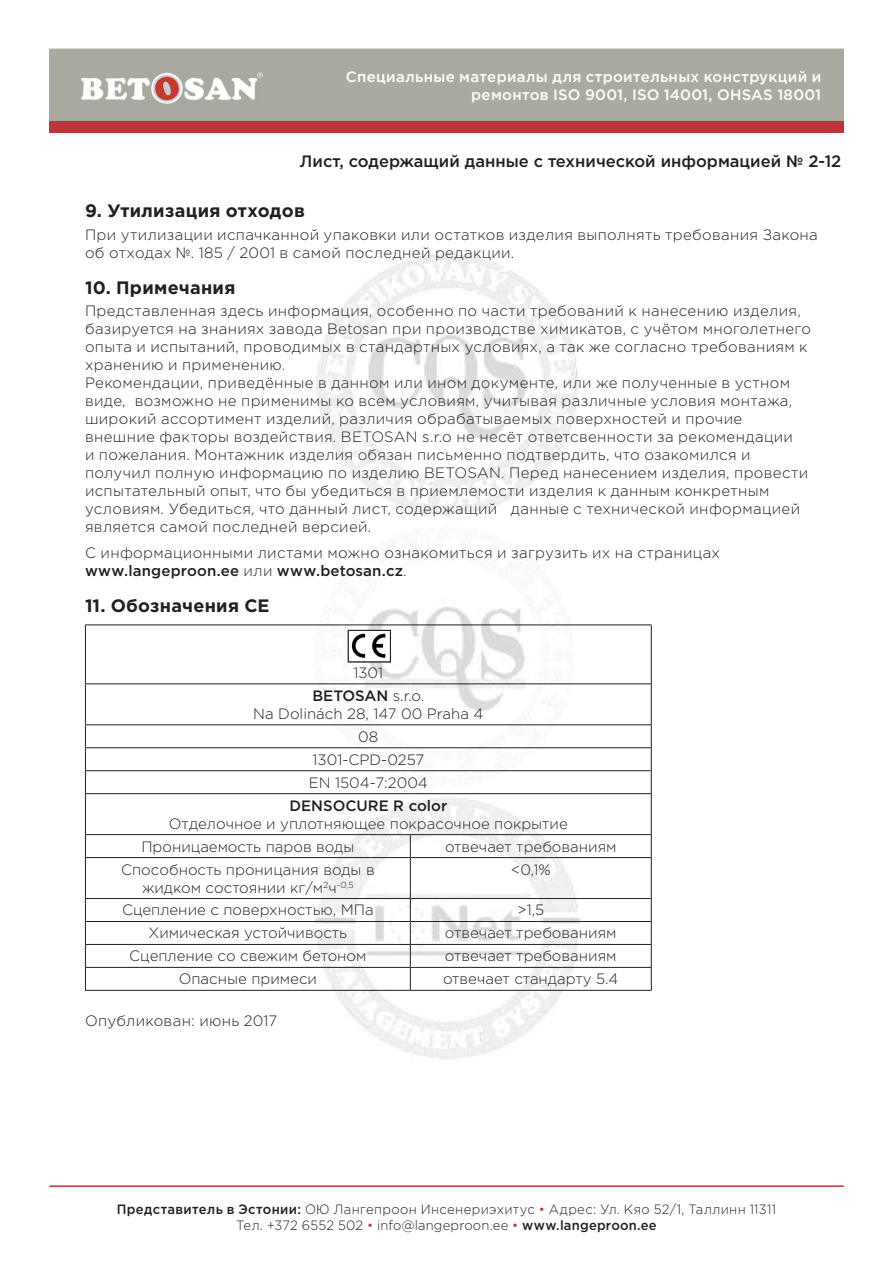
<style>
.page{position:relative;width:893px;height:1263px;background:#fff}
.page>*{position:absolute;margin:0;border:0;box-sizing:border-box;transform-origin:0 0}
.t1{font:700 18px "Gotham Pro";letter-spacing:.015em;color:#231f20}
.t2{font:500 16.5px "Gotham Pro";color:#231f20}
.t3{font:300 15px/18px "Gotham Pro";letter-spacing:.02em;color:#231f20}
.t4{font:300 15px/23px "Gotham Pro";color:#231f20;text-align:center}
.t5{font:500 15px/18px "Gotham Pro";letter-spacing:.02em;color:#fff;text-align:right}
.t6{font:500 15px "Gotham Pro";color:#231f20}
.t7{font:300 13.5px/16.2px "Gotham Pro";letter-spacing:.025em;color:#231f20;text-align:center;scale:.96 1}
.s1{font-weight:500}
.s2{color:#bc3539}
</style>
<div class="page">
<img style="left:301px;top:254px;width:291px;height:805px">
<div style="left:49px;top:121px;width:795px;height:11px;background:#bc3539"></div>
<hr style="left:50px;top:1185px;width:794px;height:2px;background:#bc3539">
<div style="left:49px;top:48px;width:795px;height:73px;background:#aaaaa0"></div>
<hr style="left:85px;top:624px;width:325px;height:1px;background:#231f20">
<hr style="left:85px;top:625px;width:1px;height:58px;background:#231f20">
<hr style="left:410px;top:624px;width:242px;height:1px;background:#231f20">
<hr style="left:651px;top:625px;width:1px;height:58px;background:#231f20">
<hr style="left:85px;top:683px;width:325px;height:1px;background:#231f20">
<hr style="left:85px;top:684px;width:1px;height:40px;background:#231f20">
<hr style="left:410px;top:683px;width:242px;height:1px;background:#231f20">
<hr style="left:651px;top:684px;width:1px;height:40px;background:#231f20">
<hr style="left:85px;top:724px;width:325px;height:1px;background:#231f20">
<hr style="left:410px;top:724px;width:242px;height:1px;background:#231f20">
<hr style="left:85px;top:747px;width:325px;height:1px;background:#231f20">
<hr style="left:410px;top:747px;width:242px;height:1px;background:#231f20">
<hr style="left:85px;top:770px;width:325px;height:1px;background:#231f20">
<svg style="left:85px;top:725px;width:1px;height:68px"></svg>
<hr style="left:410px;top:770px;width:242px;height:1px;background:#231f20">
<svg style="left:651px;top:725px;width:1px;height:68px"></svg>
<hr style="left:85px;top:793px;width:325px;height:1px;background:#231f20">
<hr style="left:85px;top:794px;width:1px;height:40px;background:#231f20">
<hr style="left:410px;top:793px;width:242px;height:1px;background:#231f20">
<hr style="left:651px;top:794px;width:1px;height:40px;background:#231f20">
<hr style="left:85px;top:834px;width:325px;height:1px;background:#231f20">
<svg style="left:85px;top:835px;width:1px;height:22px"></svg>
<hr style="left:410px;top:834px;width:242px;height:1px;background:#231f20">
<svg style="left:410px;top:835px;width:1px;height:22px"></svg>
<svg style="left:651px;top:835px;width:1px;height:22px"></svg>
<hr style="left:85px;top:857px;width:325px;height:1px;background:#231f20">
<hr style="left:85px;top:858px;width:1px;height:40px;background:#231f20">
<hr style="left:410px;top:857px;width:242px;height:1px;background:#231f20">
<hr style="left:410px;top:858px;width:1px;height:40px;background:#231f20">
<hr style="left:651px;top:858px;width:1px;height:40px;background:#231f20">
<hr style="left:85px;top:898px;width:325px;height:1px;background:#231f20">
<hr style="left:410px;top:898px;width:242px;height:1px;background:#231f20">
<hr style="left:85px;top:921px;width:325px;height:1px;background:#231f20">
<hr style="left:410px;top:921px;width:242px;height:1px;background:#231f20">
<hr style="left:85px;top:944px;width:325px;height:1px;background:#231f20">
<hr style="left:410px;top:944px;width:242px;height:1px;background:#231f20">
<hr style="left:85px;top:967px;width:325px;height:1px;background:#231f20">
<svg style="left:85px;top:899px;width:1px;height:91px"></svg>
<hr style="left:410px;top:967px;width:242px;height:1px;background:#231f20">
<svg style="left:410px;top:899px;width:1px;height:91px"></svg>
<svg style="left:651px;top:899px;width:1px;height:91px"></svg>
<hr style="left:85px;top:990px;width:325px;height:1px;background:#231f20">
<hr style="left:410px;top:990px;width:242px;height:1px;background:#231f20">
<img style="left:350px;top:632px;width:39px;height:29px">
<div style="left:348px;top:630px;width:43px;height:33px;border:1px solid #231f20"></div>
<p class="t5" style="left:346px;top:67px;width:477px">Специальные материалы для строительных конструкций и ремонтов ISO 9001, ISO 14001, OHSAS 18001</p>
<p class="t2" style="left:300px;top:152px;width:543px">Лист, содержащий данные с технической информацией № 2-12</p>
<p class="t1" style="left:85px;top:200px;width:221px">9. Утилизация отходов</p>
<p class="t3" style="left:85px;top:226px;width:734px">При утилизации испачканной упаковки или остатков изделия выполнять требования Закона об отходах №. 185 / 2001 в самой последней редакции.</p>
<p class="t1" style="left:85px;top:277px;width:152px">10. Примечания</p>
<p class="t3" style="left:85px;top:302px;width:727px">Представленная здесь информация, особенно по части требований к нанесению изделия, базируется на знаниях завода Betosan при производстве химикатов, с учётом многолетнего опыта и испытаний, проводимых в стандартных условиях, а так же согласно требованиям к хранению и применению.<br>Рекомендации, приведённые в данном или ином документе, или же полученные в устном виде, возможно не применимы ко всем условиям, учитывая различные условия монтажа, широкий ассортимент изделий, различия обрабатываемых поверхностей и прочие внешние факторы воздействия. BETOSAN s.r.o не несёт ответсвенности за рекомендации<br>и пожелания. Монтажник изделия обязан письменно подтвердить, что озакомился и получил полную информацию по изделию BETOSAN. Перед нанесением изделия, провести испытательный опыт, что бы убедиться в приемлемости изделия к данным конкретным условиям. Убедиться, что данный лист, содержащий данные с технической информацией является самой последней версией.</p>
<p class="t3" style="left:85px;top:544px;width:637px">С информационными листами можно ознакомиться и загрузить их на страницах <span class="s1">www.langeproon.ee</span> или <span class="s1">www.betosan.cz</span>.</p>
<p class="t1" style="left:85px;top:595px;width:186px">11. Обозначения CE</p>
<p class="t3" style="left:312px;top:661px;width:113px;line-height:23px;text-align:center">1301<br><span class="s1">BETOSAN</span> s.r.o.</p>
<p class="t4" style="left:253px;top:702px;width:232px">Na Dolinách 28, 147 00 Praha 4<br>08<br>1301-CPD-0257<br>EN 1504-7:2004</p>
<p class="t6" style="left:289px;top:797px;width:159px">DENSOCURE R color</p>
<p class="t4" style="left:141px;top:812px;width:428px;text-align:left;text-indent:27px">Отделочное и уплотняющее покрасочное покрытие<br>Проницаемость паров воды</p>
<p class="t4" style="left:445px;top:835px;width:173px">отвечает требованиям</p>
<p class="t4" style="left:121px;top:860px;width:255px;line-height:18px">Способность проницания воды в жидком состоянии кг/м<sup>2</sup>ч<sup>-0,5</sup></p>
<p class="t3" style="left:511px;top:860px;width:42px">&lt;0,1%</p>
<p class="t4" style="left:122px;top:899px;width:253px">Сцепление с поверхностью, МПа</p>
<p class="t3" style="left:517px;top:901px;width:29px">&gt;1,5</p>
<p class="t4" style="left:149px;top:922px;width:200px">Химическая устойчивость</p>
<p class="t4" style="left:445px;top:922px;width:173px">отвечает требованиям</p>
<p class="t4" style="left:129px;top:945px;width:239px">Сцепление со свежим бетоном</p>
<p class="t4" style="left:445px;top:945px;width:173px">отвечает требованиям</p>
<p class="t4" style="left:179px;top:968px;width:140px">Опасные примеси</p>
<p class="t4" style="left:443px;top:968px;width:177px">отвечает стандарту 5.4</p>
<p class="t3" style="left:85px;top:1012px;width:194px">Опубликован: июнь 2017</p>
<p class="t7" style="left:117px;top:1201px;width:688px"><span class="s1">Представитель в Эстонии:</span> ОЮ Лангепроон Инсенериэхитус <span class="s2">•</span> Адрес: Ул. Кяо 52/1, Таллинн 11311<br>Тел. +372 6552 502 <span class="s2">•</span> info@langeproon.ee <span class="s2">•</span> <span class="s1">www.langeproon.ee</span></p>
</div>
